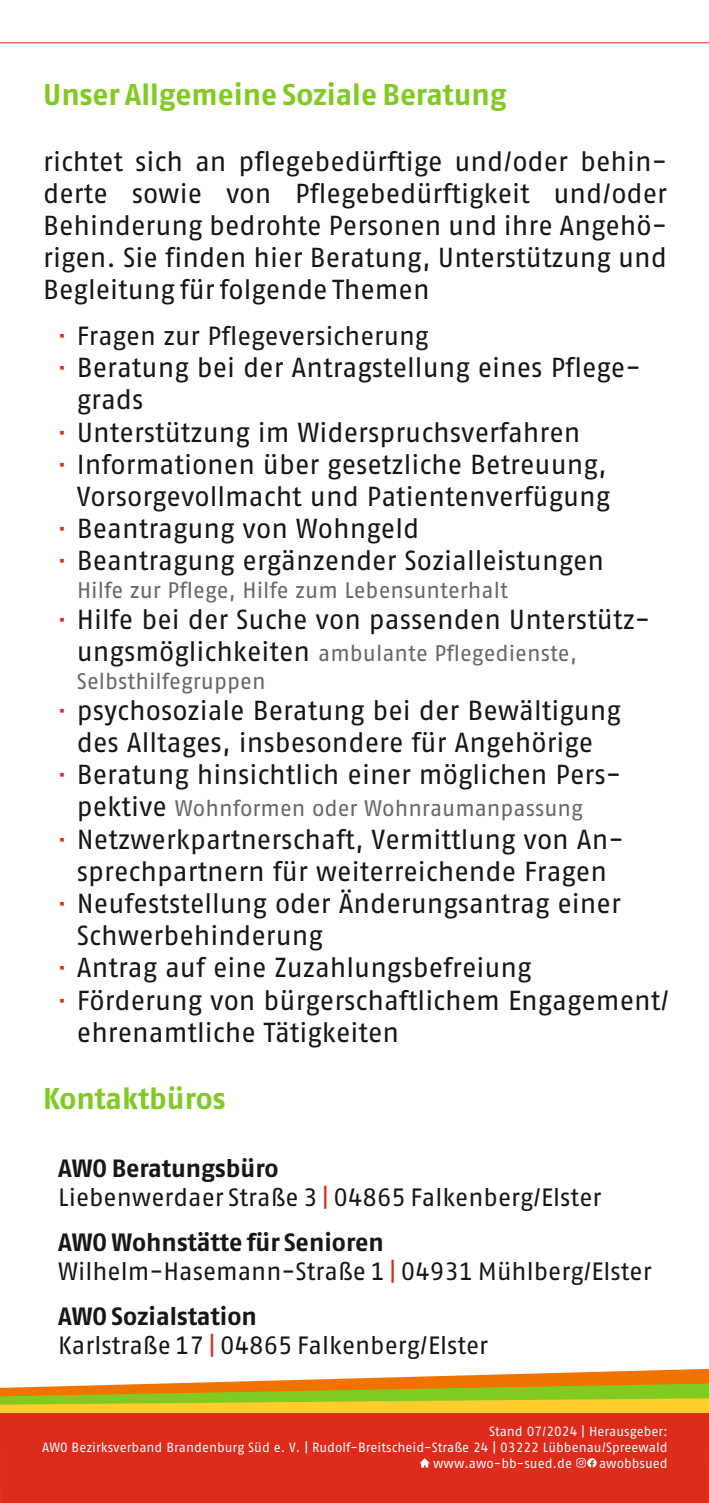
<style>
.page{position:relative;width:709px;height:1503px;background:#fff}
.page>*{position:absolute;margin:0;border:0;box-sizing:border-box;transform-origin:0 0}
.t1{font:700 30px "AWO Fago Office";letter-spacing:-.005em;color:#81ca22}
.t2{font:27.5px/32.2px "AWO Fago Office";color:#151616}
.t3{font:26.25px "AWO Fago Office";color:#151616}
.t4{font:25px/29.5px "AWO Fago Office";color:#151616}
.t5{font:22.5px/27.5px "AWO Fago Office";color:#676767}
.t6{font:13.25px "AWO Fago Office";color:#fff}
.s1{font-size:27.5px;color:#151616}
.s2{font-weight:700}
.s3{color:#dd2b1c}
</style>
<div class="page">
<hr style="left:0;top:42px;width:709px;height:1px;background:#dd2b1c">
<div style="left:0;top:1401px;width:709px;height:101px;background:#dd2b1c"></div>
<svg style="left:0;top:1368px;width:709px;height:44px"></svg>
<svg style="left:419px;top:1458px;width:11px;height:9px"></svg>
<svg style="left:576px;top:1458px;width:20px;height:9px"></svg>
<p class="t1" style="left:43px;top:81px;width:465px">Unser Allgemeine Soziale Beratung</p>
<p class="t2" style="left:43px;top:148px;width:625px;text-align:justify">richtet sich an pflegebedürftige und/oder behin&shy;derte sowie von Pflegebedürftigkeit und/oder Behinderung bedrohte Personen und ihre Angehö&shy;rigen. Sie finden hier Beratung, Unterstützung und Begleitung für folgende Themen</p>
<p class="t3" style="left:77px;top:327px;width:353px">Fragen zur Pflegeversicherung</p>
<p class="t2" style="left:77px;top:354px;width:565px">Beratung bei der Antragstellung eines Pflege&shy;grads<br>Unterstützung im Widerspruchsverfahren Informationen über gesetzliche Betreuung, Vorsorgevollmacht und Patientenverfügung Beantragung von Wohngeld<br>Beantragung ergänzender Sozialleistungen</p>
<p class="t5" style="left:77px;top:578px;width:432px">Hilfe zur Pflege, Hilfe zum Lebensunterhalt</p>
<p class="t2" style="left:77px;top:606px;width:575px">Hilfe bei der Suche von passenden Unterstütz-</p>
<p class="t5" style="left:77px;top:642px;width:501px"><span class="s1">ungsmöglichkeiten</span> ambulante Pflegedienste,<br>Selbsthilfegruppen</p>
<p class="t2" style="left:77px;top:696px;width:546px">psychosoziale Beratung bei der Bewältigung des Alltages, insbesondere für Angehörige<br>Beratung hinsichtlich einer möglichen Pers-</p>
<p class="t5" style="left:77px;top:797px;width:507px"><span class="s1">pektive</span> Wohnformen oder Wohnraumanpassung</p>
<p class="t2" style="left:77px;top:825px;width:594px">Netzwerkpartnerschaft, Vermittlung von An&shy;sprechpartnern für weiterreichende Fragen Neufeststellung oder Änderungsantrag einer Schwerbehinderung<br>Antrag auf eine Zuzahlungsbefreiung<br>Förderung von bürgerschaftlichem Engagement/ ehrenamtliche Tätigkeiten</p>
<p class="t1" style="left:43px;top:1085px;width:184px">Kontaktbüros</p>
<p class="t4" style="left:58px;top:1155px;width:544px"><span class="s2">AWO Beratungsbüro<br></span>Liebenwerdaer Straße 3 <span class="s3">|</span> 04865 Falkenberg/Elster</p>
<p class="t4" style="left:58px;top:1229px;width:595px"><span class="s2">AWO Wohnstätte für Senioren<br></span>Wilhelm-Hasemann-Straße 1 <span class="s3">|</span> 04931 Mühlberg/Elster</p>
<p class="t4" style="left:58px;top:1303px;width:431px"><span class="s2">AWO Sozialstation<br></span>Karlstraße 17 <span class="s3">|</span> 04865 Falkenberg/Elster</p>
<p class="t6" style="left:489px;top:1426px;width:180px">Stand 07/2024 | Herausgeber:</p>
<p class="t6" style="left:42px;top:1442px;width:627px">AWO Bezirksverband Brandenburg Süd e. V. | Rudolf-Breitscheid-Straße 24 | 03222 Lübbenau/Spreewald</p>
<p class="t6" style="left:433px;top:1458px;width:140px">www.awo-bb-sued.de</p>
<p class="t6" style="left:599px;top:1458px;width:70px">awobbsued</p>
</div>
